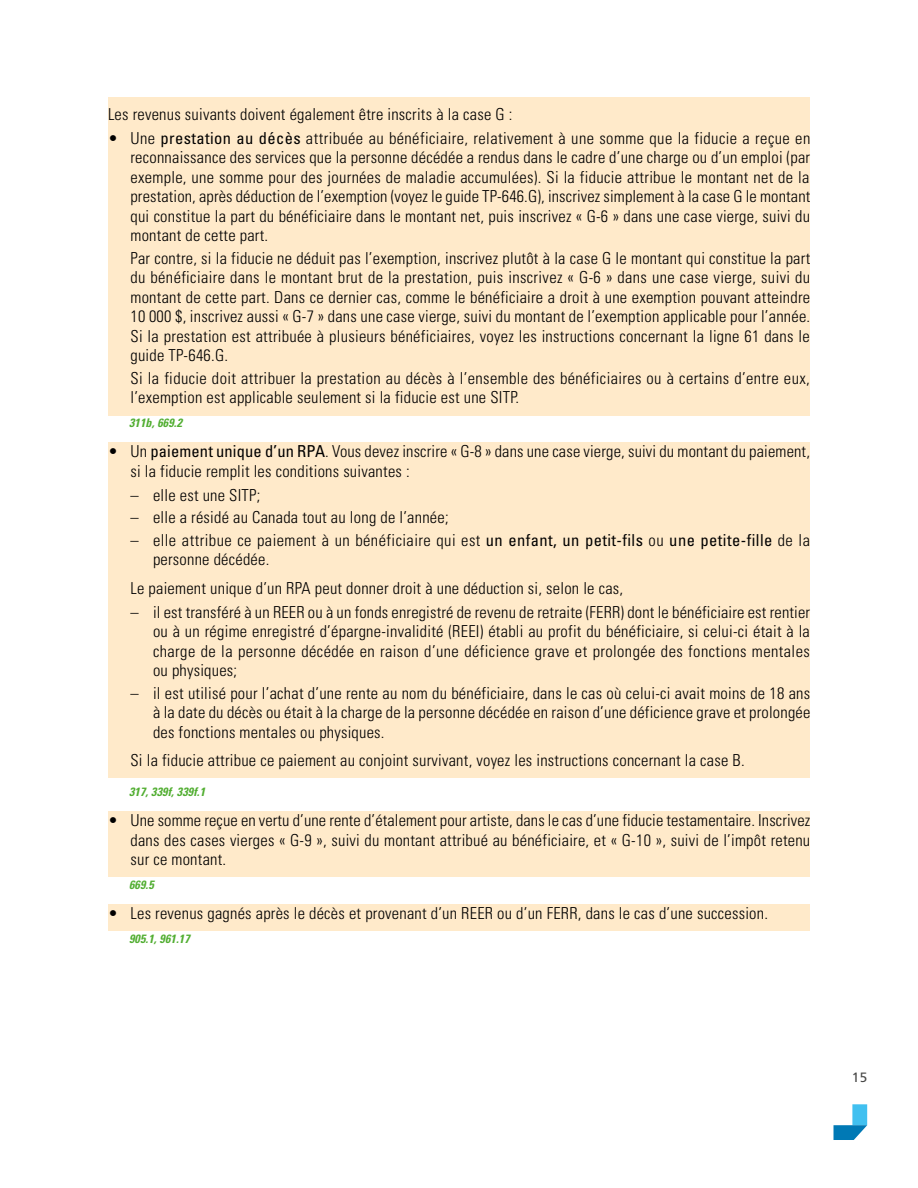
<style>
.page{position:relative;width:918px;height:1188px;background:#fff}
.page>*{position:absolute;margin:0;border:0;box-sizing:border-box;transform-origin:0 0}
.t1{font:300 condensed 16.5px/19.5px "Univers LT Std";letter-spacing:.015em;color:#000;text-align:justify}
.t2{font:13.5px "Frutiger LT Pro";color:#474746}
.t3{font:italic 700 condensed 12px "Univers LT Std";letter-spacing:.015em;color:#52ae32}
.s1{font-weight:400}
</style>
<div class="page">
<div style="left:852px;top:1104px;width:15px;height:21px;background:#41c0f0"></div>
<svg style="left:834px;top:1125px;width:33px;height:15px"></svg>
<div style="left:108px;top:97px;width:702px;height:37px;background:#ffeaca"></div>
<div style="left:108px;top:129px;width:702px;height:125px;background:#ffeaca"></div>
<div style="left:108px;top:249px;width:702px;height:125px;background:#ffeaca"></div>
<div style="left:108px;top:369px;width:702px;height:47px;background:#ffeaca"></div>
<div style="left:108px;top:442px;width:702px;height:47px;background:#ffeaca"></div>
<div style="left:108px;top:488px;width:702px;height:26px;background:#ffeaca"></div>
<div style="left:108px;top:510px;width:702px;height:27px;background:#ffeaca"></div>
<div style="left:108px;top:532px;width:702px;height:47px;background:#ffeaca"></div>
<div style="left:108px;top:579px;width:702px;height:27px;background:#ffeaca"></div>
<div style="left:108px;top:604px;width:702px;height:86px;background:#ffeaca"></div>
<div style="left:108px;top:686px;width:702px;height:66px;background:#ffeaca"></div>
<div style="left:108px;top:752px;width:702px;height:26px;background:#ffeaca"></div>
<div style="left:108px;top:812px;width:702px;height:66px;background:#ffeaca"></div>
<div style="left:108px;top:904px;width:702px;height:28px;background:#ffeaca"></div>
<p class="t1" style="left:108px;top:104px;width:406px">Les revenus suivants doivent également être inscrits à la case G :</p>
<p class="t1" style="left:130px;top:128px;width:681px;text-indent:-22px">• Une <span class="s1">prestation au décès</span> attribuée au bénéficiaire, relativement à une somme que la fiducie a reçue en reconnaissance des services que la personne décédée a rendus dans le cadre d’une charge ou d’un emploi (par exemple, une somme pour des journées de maladie accumulées). Si la fiducie attribue le montant net de la prestation, après déduction de l’exemption (voyez le guide TP-646.G), inscrivez simplement à la case G le montant qui constitue la part du bénéficiaire dans le montant net, puis inscrivez « G-6 » dans une case vierge, suivi du montant de cette part.</p>
<p class="t1" style="left:130px;top:248px;width:681px;text-align:left">Par contre, si la fiducie ne déduit pas l’exemption, inscrivez plutôt à la case G le montant qui constitue la part du bénéficiaire dans le montant brut de la prestation, puis inscrivez « G-6 » dans une case vierge, suivi du montant de cette part. Dans ce dernier cas, comme le bénéficiaire a droit à une exemption pouvant atteindre 10 000 $, inscrivez aussi « G-7 » dans une case vierge, suivi du montant de l’exemption applicable pour l’année.<br>Si la prestation est attribuée à plusieurs bénéficiaires, voyez les instructions concernant la ligne 61 dans le guide TP-646.G.</p>
<p class="t1" style="left:130px;top:368px;width:681px">Si la fiducie doit attribuer la prestation au décès à l’ensemble des bénéficiaires ou à certains d’entre eux, l’exemption est applicable seulement si la fiducie est une SITP.</p>
<p class="t3" style="left:129px;top:416px;width:54px">311b, 669.2</p>
<p class="t1" style="left:130px;top:442px;width:681px;text-indent:-22px">• Un <span class="s1">paiement unique d’un RPA</span>. Vous devez inscrire « G-8 » dans une case vierge, suivi du montant du paiement, si la fiducie remplit les conditions suivantes :</p>
<p class="t1" style="left:130px;top:485px;width:131px">– elle est une SITP;</p>
<p class="t1" style="left:130px;top:508px;width:320px">– elle a résidé au Canada tout au long de l’année;</p>
<p class="t1" style="left:153px;top:530px;width:659px;text-indent:-22px">– elle attribue ce paiement à un bénéficiaire qui est <span class="s1">un enfant, un petit-fils</span> ou <span class="s1">une petite-fille</span> de la personne décédée.</p>
<p class="t1" style="left:131px;top:578px;width:494px">Le paiement unique d’un RPA peut donner droit à une déduction si, selon le cas,</p>
<p class="t1" style="left:153px;top:602px;width:659px;text-indent:-22px">– il est transféré à un REER ou à un fonds enregistré de revenu de retraite (FERR) dont le bénéficiaire est rentier ou à un régime enregistré d’épargne-invalidité (REEI) établi au profit du bénéficiaire, si celui-ci était à la charge de la personne décédée en raison d’une déficience grave et prolongée des fonctions mentales ou physiques;</p>
<p class="t1" style="left:153px;top:683px;width:659px;text-indent:-22px">– il est utilisé pour l’achat d’une rente au nom du bénéficiaire, dans le cas où celui-ci avait moins de 18 ans à la date du décès ou était à la charge de la personne décédée en raison d’une déficience grave et prolongée des fonctions mentales ou physiques.</p>
<p class="t1" style="left:131px;top:751px;width:613px">Si la fiducie attribue ce paiement au conjoint survivant, voyez les instructions concernant la case B.</p>
<p class="t3" style="left:129px;top:785px;width:77px">317, 339f, 339f.1</p>
<p class="t1" style="left:130px;top:811px;width:681px;text-indent:-22px">• Une somme reçue en vertu d’une rente d’étalement pour artiste, dans le cas d’une fiducie testamentaire. Inscrivez dans des cases vierges « G-9 », suivi du montant attribué au bénéficiaire, et « G-10 », suivi de l’impôt retenu sur ce montant.</p>
<p class="t3" style="left:129px;top:878px;width:26px">669.5</p>
<p class="t1" style="left:108px;top:904px;width:659px">• Les revenus gagnés après le décès et provenant d’un REER ou d’un FERR, dans le cas d’une succession.</p>
<p class="t3" style="left:129px;top:932px;width:62px">905.1, 961.17</p>
<p class="t2" style="left:852px;top:1069px;width:17px">15</p>
</div>
